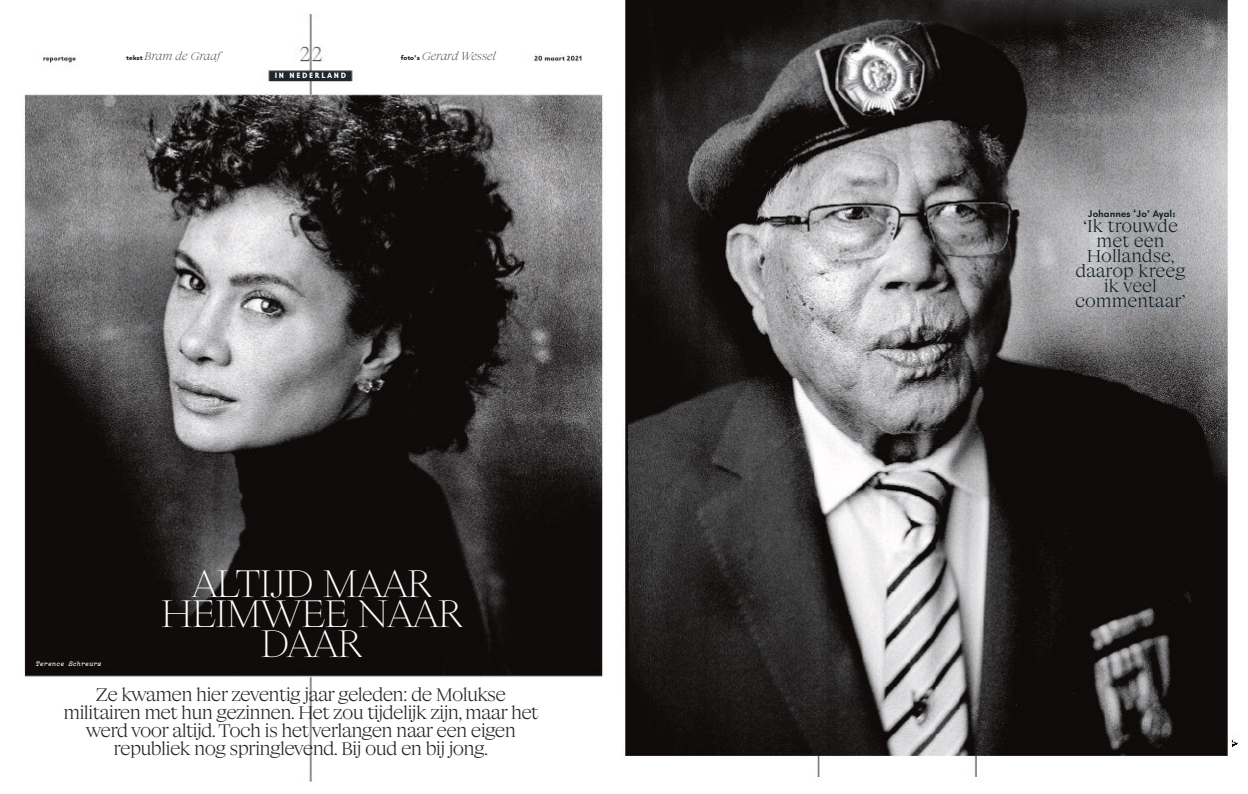
<style>
.page{position:relative;width:1248px;height:794px;background:#fff}
.page>*{position:absolute;margin:0;border:0;box-sizing:border-box;transform-origin:0 0}
.t1{font:200 38px/30px "Big Daily Short";letter-spacing:-.03em;color:#fff;text-align:center}
.t2{font:300 18px/18px "Big Daily Short";letter-spacing:-.04em;color:#231f20;text-align:center}
.t3{font:300 17px/15px "Big Daily Short";color:#0b1a22;text-align:center}
.t4{font:italic 200 11px "Big Daily Short";color:#231f20}
.t5{font:600 10px "Nils";color:#0b1a22}
.t6{font:700 8px "Nils";letter-spacing:.21em;color:#fff}
.t7{font:italic 700 6.5px "Elementa OT";letter-spacing:.025em;color:#fff}
.s1{font-family:"Nils";font-weight:700;font-style:normal;font-size:7px}
</style>
<div class="page">
<img style="left:24px;top:0;width:1214px;height:782px">
<p class="t4" style="left:126px;top:52px;width:95px"><span class="s1">tekst</span> Bram de Graaf</p>
<p class="t4" style="left:401px;top:52px;width:96px"><span class="s1">foto’s</span> Gerard Wessel</p>
<p class="t6" style="left:275px;top:73px;width:73px">IN NEDERLAND</p>
<h1 class="t1" style="left:161px;top:571px;width:303px">ALTIJD MAAR<br>HEIMWEE NAAR<br>DAAR</h1>
<p class="t2" style="left:63px;top:686px;width:476px">Ze kwamen hier zeventig jaar geleden: de Molukse militairen met hun gezinnen. Het zou tijdelijk zijn, maar het werd voor altijd. Toch is het verlangen naar een eigen republiek nog springlevend. Bij oud en bij jong.</p>
<p class="t7" style="left:36px;top:660px;width:67px">Terence Schreurs</p>
<p class="t5" style="left:1087px;top:211px;width:89px">Johannes ‘Jo’ Ayal:</p>
<p class="t3" style="left:1075px;top:220px;width:112px">‘Ik trouwde met een<br>Hollandse, daarop kreeg ik veel commentaar’</p>
</div>
